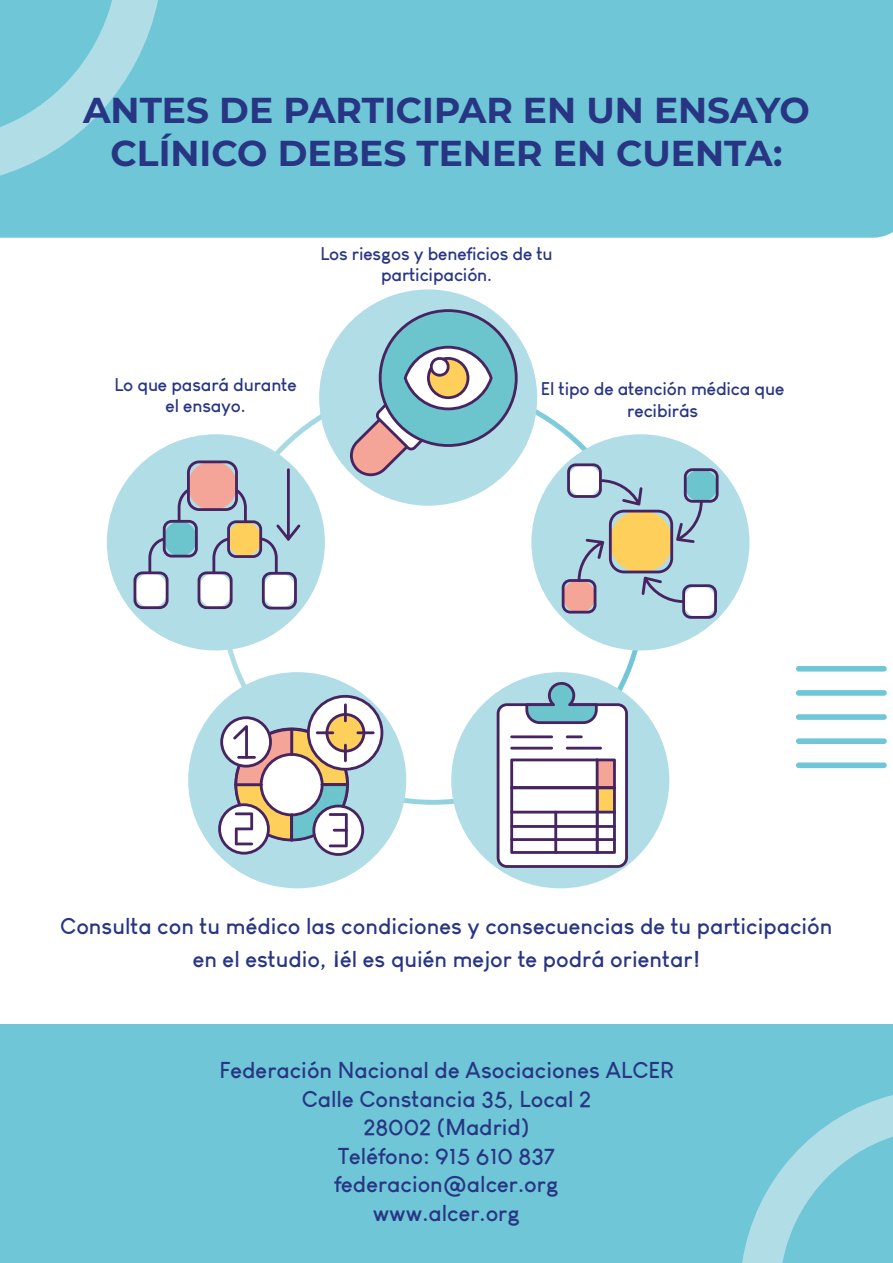
<style>
.page{position:relative;width:893px;height:1263px;background:#fff}
.page>*{position:absolute;margin:0;border:0;box-sizing:border-box;transform-origin:0 0}
.t1{font:700 36px/43.2px "Montserrat";color:#283583;text-align:center}
.t2{font:700 22.5px/28.5px "Louis George Cafe";color:#283583;text-align:center}
.t3{font:700 18px/21.6px "Louis George Cafe";letter-spacing:-.01em;color:#283583;text-align:center}
</style>
<div class="page">
<div style="left:0;top:0;width:893px;height:238px;background:#6ec6d6"></div>
<div style="left:0;top:1024px;width:893px;height:239px;background:#6ec6d6"></div>
<svg style="left:0;top:0;width:158px;height:177px;background:#84cddb"></svg>
<svg style="left:742px;top:1095px;width:151px;height:168px"></svg>
<svg style="left:220px;top:383px;width:425px;height:422px"></svg>
<div style="left:107px;top:434px;width:218px;height:216px;background:#b1dde6;border-radius:50%"></div>
<div style="left:188px;top:672px;width:218px;height:216px;background:#b1dde6;border-radius:50%"></div>
<div style="left:451px;top:672px;width:218px;height:216px;background:#b1dde6;border-radius:50%"></div>
<div style="left:531px;top:434px;width:218px;height:216px;background:#b1dde6;border-radius:50%"></div>
<div style="left:319px;top:289px;width:218px;height:217px;background:#b1dde6;border-radius:50%"></div>
<div style="left:796px;top:666px;width:91px;height:5px;background:#6ec6d6;border-radius:3px"></div>
<div style="left:796px;top:690px;width:91px;height:6px;background:#6ec6d6;border-radius:3px"></div>
<div style="left:796px;top:714px;width:91px;height:6px;background:#6ec6d6;border-radius:3px"></div>
<div style="left:796px;top:738px;width:91px;height:6px;background:#6ec6d6;border-radius:3px"></div>
<div style="left:796px;top:762px;width:91px;height:6px;background:#6ec6d6;border-radius:3px"></div>
<svg style="left:134px;top:460px;width:166px;height:149px"></svg>
<svg style="left:562px;top:463px;width:157px;height:156px"></svg>
<svg style="left:349px;top:309px;width:169px;height:168px"></svg>
<svg style="left:218px;top:695px;width:165px;height:161px"></svg>
<hr style="left:356px;top:731px;width:19px;height:3px;background:#472461">
<hr style="left:316px;top:731px;width:18px;height:3px;background:#472461">
<hr style="left:344px;top:744px;width:3px;height:18px;background:#472461">
<hr style="left:344px;top:703px;width:3px;height:19px;background:#472461">
<svg style="left:497px;top:682px;width:131px;height:186px;background:#d4d6df"></svg>
<hr style="left:510px;top:786px;width:106px;height:3px;background:#472461">
<hr style="left:510px;top:811px;width:106px;height:2px;background:#472461">
<hr style="left:510px;top:825px;width:106px;height:3px;background:#472461">
<hr style="left:510px;top:838px;width:106px;height:3px;background:#472461">
<hr style="left:596px;top:758px;width:2px;height:96px;background:#472461">
<hr style="left:554px;top:811px;width:3px;height:43px;background:#472461">
<hr style="left:510px;top:735px;width:43px;height:3px;background:#472461">
<hr style="left:510px;top:747px;width:43px;height:2px;background:#472461">
<hr style="left:566px;top:735px;width:17px;height:3px;background:#472461">
<hr style="left:566px;top:747px;width:36px;height:2px;background:#472461">
<h1 class="t1" style="left:83px;top:87px;width:728px">ANTES DE PARTICIPAR EN UN ENSAYO<br>CLÍNICO DEBES TENER EN CUENTA:</h1>
<p class="t3" style="left:320px;top:242px;width:234px">Los riesgos y beneficios de tu participación.</p>
<p class="t3" style="left:115px;top:373px;width:184px">Lo que pasará durante el ensayo.</p>
<p class="t3" style="left:541px;top:378px;width:245px">El tipo de atención médica que recibirás</p>
<p class="t2" style="left:60px;top:909px;width:774px;line-height:33px">Consulta con tu médico las condiciones y consecuencias de tu participación en el estudio, ¡él es quién mejor te podrá orientar!</p>
<p class="t2" style="left:219px;top:1055px;width:455px">Federación Nacional de Asociaciones ALCER<br>Calle Constancia 35, Local 2<br>28002 (Madrid)<br>Teléfono: 915 610 837<br>federacion@alcer.org<br>www.alcer.org</p>
</div>
